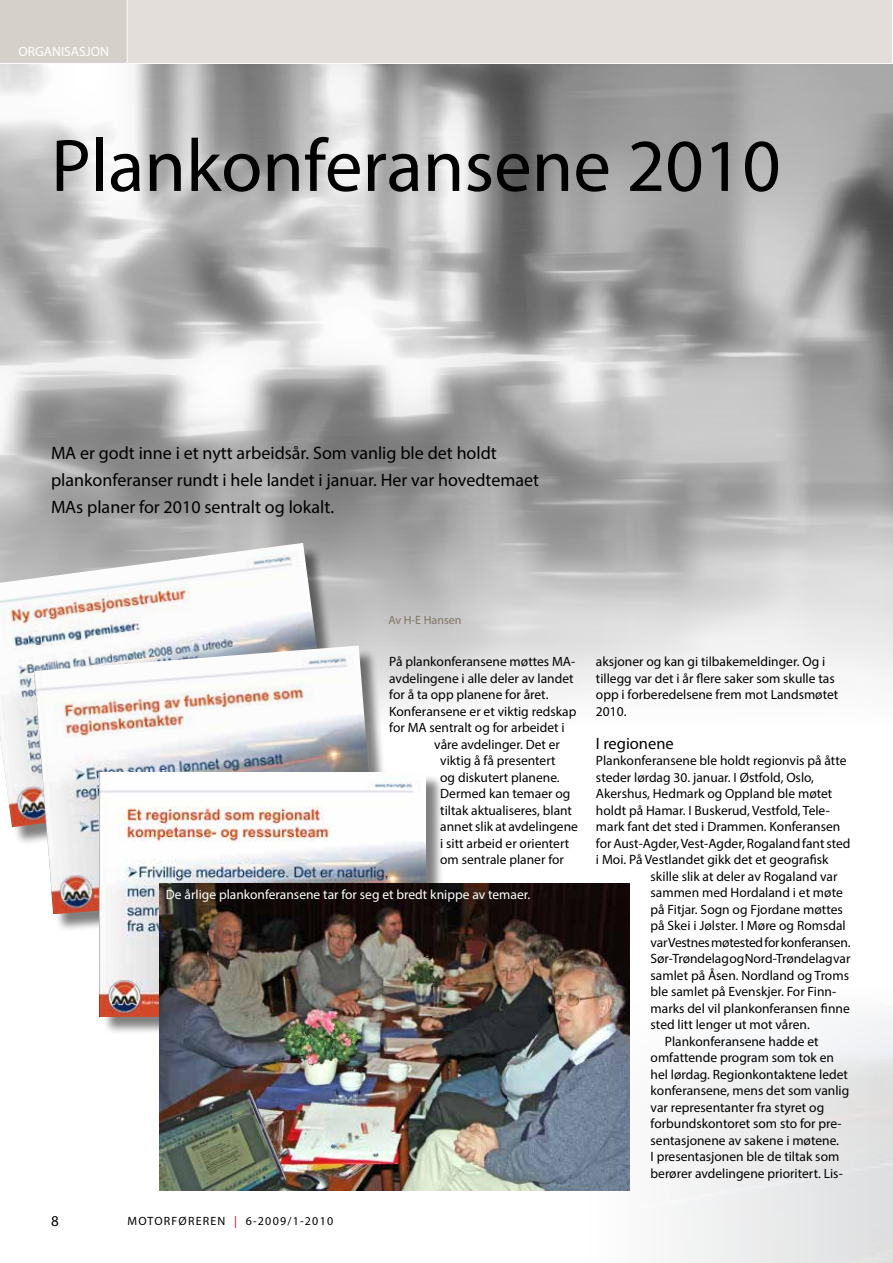
<style>
.page{position:relative;width:893px;height:1263px;background:#fff}
.page>*{position:absolute;margin:0;border:0;box-sizing:border-box;transform-origin:0 0}
.t1{font:75px "Myriad Pro";color:#000}
.t2{font:18px/27px "Myriad Pro";color:#000}
.t3{font:16.5px "Myriad Pro";color:#000}
.t4{font:15px "Myriad Pro";color:#000}
.t5{font:13.5px/16.5px "Myriad Pro";color:#000}
.t6{font:13.5px "Myriad Pro";color:#fff}
.t7{font:13.5px "Myriad Pro";letter-spacing:-.02em;color:#000}
.t8{font:12px "Myriad Pro";letter-spacing:.1em;color:#000}
.t9{font:12px "Myriad Pro";color:#807663}
.s1{color:#be002f}
</style>
<div class="page">
<img style="left:0;top:64px;width:893px;height:643px">
<img style="left:578px;top:666px;width:315px;height:597px">
<div style="left:128px;top:0;width:764px;height:63px;background:#e3deda"></div>
<div style="left:0;top:0;width:128px;height:64px;background:#d6d0ca"></div>
<div style="left:0;top:546px;width:353px;height:299px;background:#000;opacity:.5"></div>
<img style="left:0;top:543px;width:335px;height:284px">
<div style="left:37px;top:648px;width:359px;height:284px;background:#000;opacity:.5"></div>
<img style="left:34px;top:645px;width:344px;height:269px">
<div style="left:102px;top:775px;width:342px;height:260px;background:#000;opacity:.5"></div>
<img style="left:100px;top:772px;width:325px;height:244px">
<img style="left:159px;top:883px;width:470px;height:308px">
<p class="t6" style="left:19px;top:43px;width:92px">ORGANISASJON</p>
<h1 class="t1" style="left:51px;top:119px;width:731px">Plankonferansene 2010</h1>
<h2 class="t2" style="left:51px;top:439px;width:489px">MA er godt inne i et nytt arbeidsår. Som vanlig ble det holdt plankonferanser rundt i hele landet i januar. Her var hovedtemaet<br>MAs planer for 2010 sentralt og lokalt.</h2>
<p class="t9" style="left:388px;top:613px;width:75px">Av H-E Hansen</p>
<p class="t5" style="left:389px;top:653px;width:187px">På plankonferansene møttes MA-</p>
<p class="t5" style="left:389px;top:670px;width:186px">avdelingene i alle deler av landet</p>
<p class="t5" style="left:389px;top:686px;width:161px">for å ta opp planene for året.</p>
<p class="t5" style="left:389px;top:703px;width:189px">Konferansene er et viktig redskap</p>
<p class="t5" style="left:389px;top:719px;width:177px">for MA sentralt og for arbeidet i</p>
<p class="t5" style="left:434px;top:736px;width:127px">våre avdelinger. Det er</p>
<p class="t5" style="left:440px;top:752px;width:117px">viktig å få presentert</p>
<p class="t5" style="left:440px;top:769px;width:121px">og diskutert planene.</p>
<p class="t5" style="left:440px;top:785px;width:132px">Dermed kan temaer og</p>
<p class="t5" style="left:440px;top:802px;width:133px">tiltak aktualiseres, blant</p>
<p class="t5" style="left:440px;top:818px;width:139px">annet slik at avdelingene</p>
<p class="t5" style="left:440px;top:835px;width:131px">i sitt arbeid er orientert</p>
<p class="t5" style="left:440px;top:851px;width:125px">om sentrale planer for</p>
<p class="t6" style="left:166px;top:886px;width:366px">De årlige plankonferansene tar for seg et bredt knippe av temaer.</p>
<p class="t4" style="left:51px;top:1211px;width:9px">8</p>
<p class="t8" style="left:128px;top:1213px;width:207px">MOTORFØREREN <span class="s1">|</span> 6-2009/1-2010</p>
<p class="t5" style="left:596px;top:653px;width:244px">aksjoner og kan gi tilbakemeldinger. Og i tillegg var det i år flere saker som skulle tas opp i forberedelsene frem mot Landsmøtet 2010.</p>
<p class="t3" style="left:596px;top:733px;width:79px">I regionene</p>
<p class="t5" style="left:596px;top:752px;width:252px">Plankonferansene ble holdt regionvis på åtte</p>
<p class="t5" style="left:596px;top:769px;width:220px">steder lørdag 30. januar. I Østfold, Oslo,</p>
<p class="t5" style="left:596px;top:785px;width:238px">Akershus, Hedmark og Oppland ble møtet</p>
<p class="t5" style="left:596px;top:802px;width:235px">holdt på Hamar. I Buskerud, Vestfold, Tele-</p>
<p class="t5" style="left:596px;top:818px;width:246px">mark fant det sted i Drammen. Konferansen</p>
<p class="t5" style="left:596px;top:835px;width:256px">for Aust-Agder, Vest-Agder, Rogaland fant sted</p>
<p class="t5" style="left:596px;top:851px;width:234px">i Moi. På Vestlandet gikk det et geografisk</p>
<p class="t5" style="left:651px;top:868px;width:188px">skille slik at deler av Rogaland var</p>
<p class="t5" style="left:651px;top:884px;width:194px">sammen med Hordaland i et møte</p>
<p class="t5" style="left:651px;top:901px;width:194px">på Fitjar. Sogn og Fjordane møttes</p>
<p class="t5" style="left:651px;top:917px;width:197px">på Skei i Jølster. I Møre og Romsdal</p>
<p class="t7" style="left:651px;top:934px;width:201px">var Vestnes møtested for konferansen.</p>
<p class="t5" style="left:651px;top:950px;width:201px">Sør-Trøndelag og Nord-Trøndelag var</p>
<p class="t5" style="left:651px;top:967px;width:200px">samlet på Åsen. Nordland og Troms</p>
<p class="t5" style="left:651px;top:983px;width:187px">ble samlet på Evenskjer. For Finn-</p>
<p class="t5" style="left:651px;top:1000px;width:201px">marks del vil plankonferansen finne</p>
<p class="t5" style="left:651px;top:1016px;width:161px">sted litt lenger ut mot våren.</p>
<p class="t5" style="left:665px;top:1033px;width:155px">Plankonferansene hadde et</p>
<p class="t5" style="left:651px;top:1049px;width:185px">omfattende program som tok en</p>
<p class="t5" style="left:651px;top:1066px;width:199px">hel lørdag. Regionkontaktene ledet</p>
<p class="t5" style="left:651px;top:1082px;width:200px">konferansene, mens det som vanlig</p>
<p class="t5" style="left:651px;top:1099px;width:175px">var representanter fra styret og</p>
<p class="t5" style="left:651px;top:1115px;width:193px">forbundskontoret som sto for pre-</p>
<p class="t5" style="left:651px;top:1132px;width:190px">sentasjonene av sakene i møtene.</p>
<p class="t5" style="left:651px;top:1148px;width:190px">I presentasjonen ble de tiltak som</p>
<p class="t5" style="left:651px;top:1165px;width:194px">berører avdelingene prioritert. Lis-</p>
</div>
